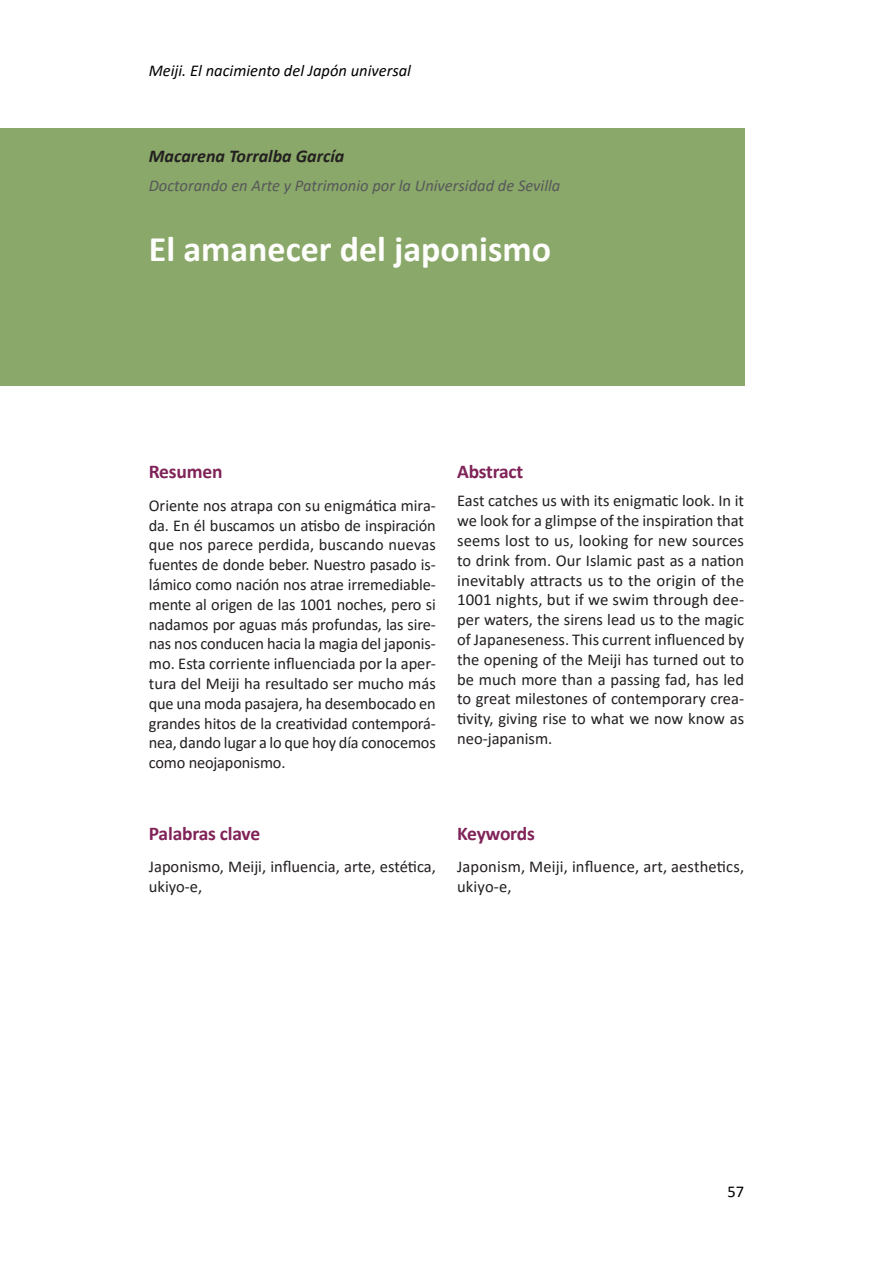
<style>
.page{position:relative;width:893px;height:1263px;background:#fff}
.page>*{position:absolute;margin:0;border:0;box-sizing:border-box;transform-origin:0 0}
.Titulo_obra{font:700 36px "Calibri";color:#fefefc}
.nivel_2{font:700 19.5px "Calibri";letter-spacing:-.01em;color:#802358}
.Párrafo{font:700 19.5px "Calibri";letter-spacing:-.01em;color:#802358}
.Autor{font:italic 700 18px "Calibri";color:#231f20}
.Párrafo-2{font:16.5px/19.8px "Calibri";color:#231f20;text-align:justify}
.Autor-2{font:italic 16.5px "Calibri";color:#57585a}
.t1{font:italic 16.5px "Calibri";color:#000}
.t2{font:16.5px "Calibri";color:#000}
</style>
<div class="page">
<div style="left:0;top:129px;width:744px;height:257px;background:#8aa869"></div>
<p class="t1" style="left:149px;top:59px;width:264px">Meiji. El nacimiento del Japón universal</p>
<p class="Autor" style="left:149px;top:144px;width:197px">Macarena Torralba García</p>
<p class="Autor-2" style="left:149px;top:174px;width:413px">Doctorando en Arte y Patrimonio por la Universidad de Sevilla</p>
<p class="Titulo_obra" style="left:149px;top:223px;width:404px">El amanecer del japonismo</p>
<p class="nivel_2" style="left:149px;top:458px;width:75px">Resumen</p>
<p class="Párrafo-2" style="left:149px;top:495px;width:289px">Oriente nos atrapa con su enigmática mira&shy;da. En él buscamos un atisbo de inspiración que nos parece perdida, buscando nuevas fuentes de donde beber. Nuestro pasado is&shy;lámico como nación nos atrae irremediable&shy;mente al origen de las 1001 noches, pero si nadamos por aguas más profundas, las sire&shy;nas nos conducen hacia la magia del japonis&shy;mo. Esta corriente influenciada por la aper&shy;tura del Meiji ha resultado ser mucho más que una moda pasajera, ha desembocado en grandes hitos de la creatividad contemporá&shy;nea, dando lugar a lo que hoy día conocemos como neojaponismo.</p>
<p class="Párrafo" style="left:457px;top:458px;width:68px">Abstract</p>
<p class="Párrafo-2" style="left:457px;top:491px;width:289px">East catches us with its enigmatic look. In it we look for a glimpse of the inspiration that seems lost to us, looking for new sources to drink from. Our Islamic past as a nation inevitably attracts us to the origin of the 1001 nights, but if we swim through dee&shy;per waters, the sirens lead us to the magic of Japaneseness. This current influenced by the opening of the Meiji has turned out to be much more than a passing fad, has led to great milestones of contemporary crea&shy;tivity, giving rise to what we now know as neo-japanism.</p>
<p class="nivel_2" style="left:149px;top:819px;width:113px">Palabras clave</p>
<p class="Párrafo-2" style="left:149px;top:856px;width:289px">Japonismo, Meiji, influencia, arte, estética, ukiyo-e,</p>
<p class="nivel_2" style="left:457px;top:819px;width:79px">Keywords</p>
<p class="Párrafo-2" style="left:457px;top:856px;width:288px">Japonism, Meiji, influence, art, aesthetics, ukiyo-e,</p>
<p class="t2" style="left:727px;top:1180px;width:18px">57</p>
</div>
